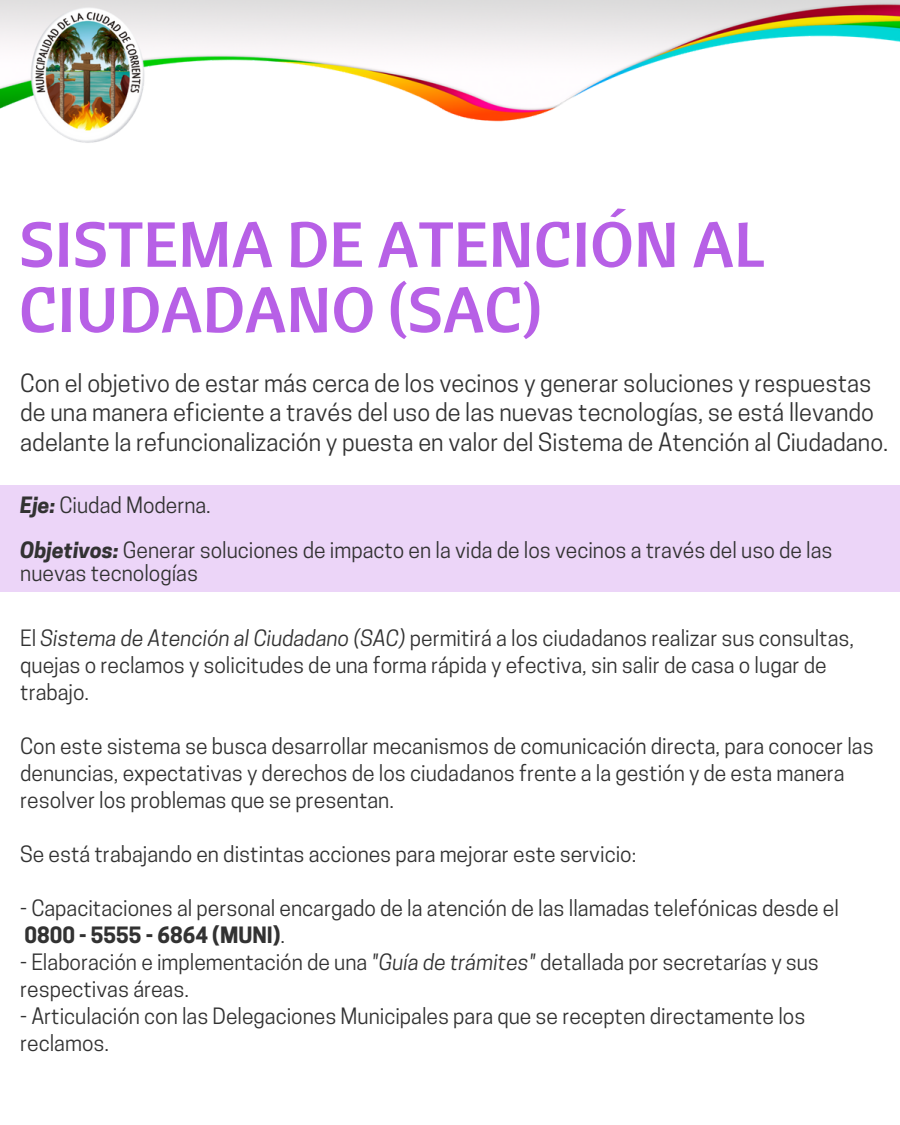
<style>
.page{position:relative;width:900px;height:1125px;background:#fff}
.page>*{position:absolute;margin:0;border:0;box-sizing:border-box;transform-origin:0 0}
.t1{font:63.45px/65.2px "Cantora One";color:#b760e6}
.t2{font:23.55px/29.2px "Cooper Hewitt";color:#323232}
.t3{font:21.15px/27px "Cooper Hewitt";color:#323232}
.s1{font-weight:700;font-style:italic}
.s2{font-style:italic}
.s3{font-weight:700}
</style>
<div class="page">
<img style="left:0;top:0;width:900px;height:143px">
<div style="left:0;top:485px;width:900px;height:107px;background:#ecd5f8"></div>
<h1 class="t1" style="left:19px;top:210px;width:747px">SISTEMA DE ATENCIÓN AL<br>CIUDADANO (SAC)</h1>
<p class="t2" style="left:20px;top:372px;width:870px">Con el objetivo de estar más cerca de los vecinos y generar soluciones y respuestas de una manera eficiente a través del uso de las nuevas tecnologías, se está llevando adelante la refuncionalización y puesta en valor del Sistema de Atención al Ciudadano.</p>
<p class="t3" style="left:20px;top:485px;width:814px;line-height:45px"><span class="s1">Eje:</span> Ciudad Moderna.<br><span class="s1">Objetivos:</span> Generar soluciones de impacto en la vida de los vecinos a través del uso de las</p>
<p class="t3" style="left:20px;top:562px;width:179px">nuevas tecnologías</p>
<p class="t3" style="left:20px;top:627px;width:835px">El <span class="s2">Sistema de Atención al Ciudadano (SAC)</span> permitirá a los ciudadanos realizar sus consultas, quejas o reclamos y solicitudes de una forma rápida y efectiva, sin salir de casa o lugar de trabajo.</p>
<p class="t3" style="left:20px;top:735px;width:855px">Con este sistema se busca desarrollar mecanismos de comunicación directa, para conocer las denuncias, expectativas y derechos de los ciudadanos frente a la gestión y de esta manera resolver los problemas que se presentan.</p>
<p class="t3" style="left:20px;top:843px;width:618px">Se está trabajando en distintas acciones para mejorar este servicio:</p>
<p class="t3" style="left:20px;top:897px;width:820px">- Capacitaciones al personal encargado de la atención de las llamadas telefónicas desde el<br><span class="s3">0800 - 5555 - 6864 (MUNI)</span>.</p>
<p class="t3" style="left:20px;top:951px;width:800px">- Elaboración e implementación de una <span class="s2">"Guía de trámites"</span> detallada por secretarías y sus respectivas áreas.</p>
<p class="t3" style="left:20px;top:1005px;width:787px">- Articulación con las Delegaciones Municipales para que se recepten directamente los reclamos.</p>
</div>
